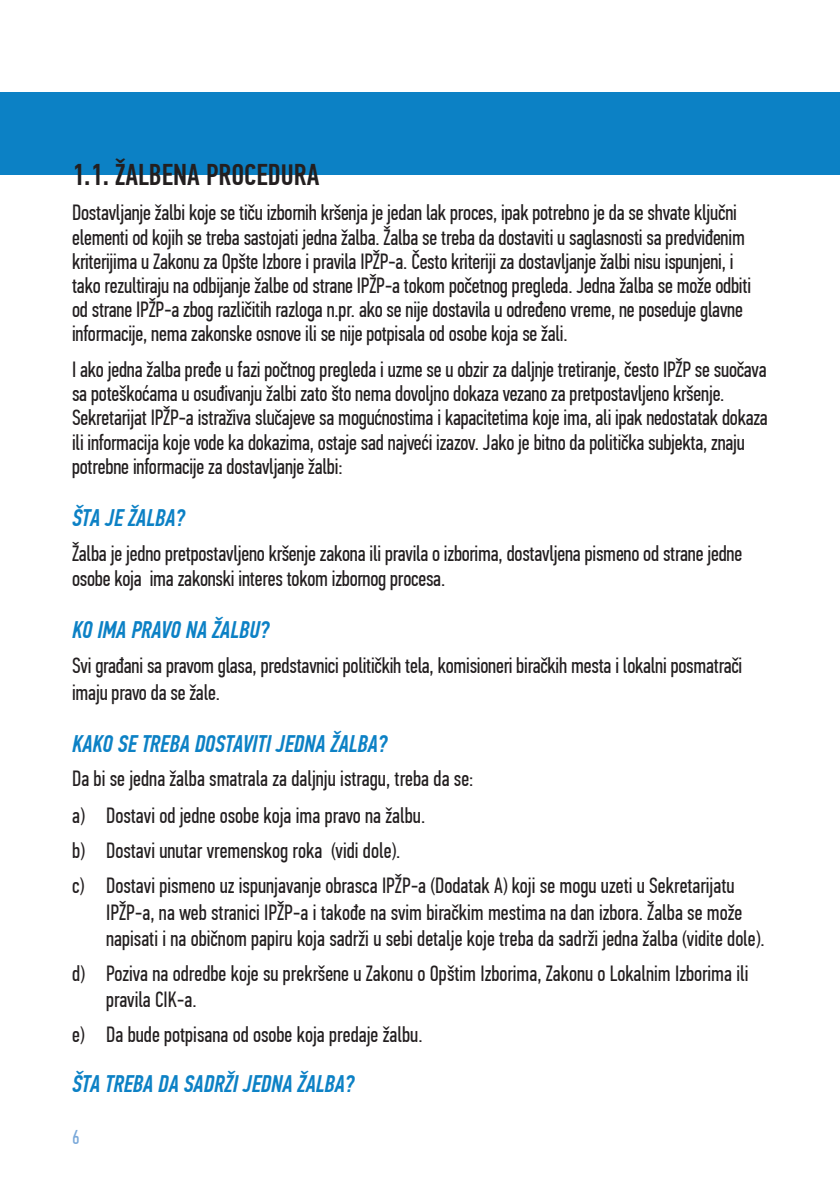
<style>
.page{position:relative;width:840px;height:1191px;background:#fff}
.page>*{position:absolute;margin:0;border:0;box-sizing:border-box;transform-origin:0 0}
.t1{font:500 30px "PF Din Text Comp Pro";color:#231f20}
.t2{font:italic 500 24px "PF Din Text Comp Pro";color:#0c81c5}
.t3{font:22px/24.2px "PF Din Text Comp Pro";letter-spacing:-.01em;color:#231f20}
.t4{font:20px "PF Din Text Comp Pro";color:#79a8d9}
</style>
<div class="page">
<div style="left:0;top:92px;width:839px;height:82px;background:#0c81c5"></div>
<h1 class="t1" style="left:72px;top:157px;width:249px">1.1. ŽALBENA PROCEDURA</h1>
<p class="t3" style="left:72px;top:201px;width:680px">Dostavljanje žalbi koje se tiču izbornih kršenja je jedan lak proces, ipak potrebno je da se shvate ključni elementi od kojih se treba sastojati jedna žalba. Žalba se treba da dostaviti u saglasnosti sa predviđenim kriterijima u Zakonu za Opšte Izbore i pravila IPŽP-a. Često kriteriji za dostavljanje žalbi nisu ispunjeni, i tako rezultiraju na odbijanje žalbe od strane IPŽP-a tokom početnog pregleda. Jedna žalba se može odbiti od strane IPŽP-a zbog različitih razloga n.pr. ako se nije dostavila u određeno vreme, ne poseduje glavne informacije, nema zakonske osnove ili se nije potpisala od osobe koja se žali.</p>
<p class="t3" style="left:72px;top:357px;width:697px">I ako jedna žalba pređe u fazi počtnog pregleda i uzme se u obzir za daljnje tretiranje, često IPŽP se suočava sa poteškoćama u osuđivanju žalbi zato što nema dovoljno dokaza vezano za pretpostavljeno kršenje.<br>Sekretarijat IPŽP-a istraživa slučajeve sa mogućnostima i kapacitetima koje ima, ali ipak nedostatak dokaza ili informacija koje vode ka dokazima, ostaje sad najveći izazov. Jako je bitno da politička subjekta, znaju potrebne informacije za dostavljanje žalbi:</p>
<p class="t2" style="left:72px;top:503px;width:114px">ŠTA JE ŽALBA?</p>
<p class="t3" style="left:72px;top:542px;width:671px">Žalba je jedno pretpostavljeno kršenje zakona ili pravila o izborima, dostavljena pismeno od strane jedne osobe koja ima zakonski interes tokom izbornog procesa.</p>
<p class="t2" style="left:72px;top:615px;width:198px">KO IMA PRAVO NA ŽALBU?</p>
<p class="t3" style="left:72px;top:653px;width:671px;line-height:26.4px">Svi građani sa pravom glasa, predstavnici političkih tela, komisioneri biračkih mesta i lokalni posmatrači imaju pravo da se žale.</p>
<p class="t2" style="left:72px;top:729px;width:316px">KAKO SE TREBA DOSTAVITI JEDNA ŽALBA?</p>
<p class="t3" style="left:72px;top:759px;width:402px;line-height:37.8px">Da bi se jedna žalba smatrala za daljnju istragu, treba da se: a) Dostavi od jedne osobe koja ima pravo na žalbu.</p>
<p class="t3" style="left:72px;top:833px;width:663px;line-height:35px">b) Dostavi unutar vremenskog roka (vidi dole).<br>c) Dostavi pismeno uz ispunjavanje obrasca IPŽP-a (Dodatak A) koji se mogu uzeti u Sekretarijatu</p>
<p class="t3" style="left:106px;top:899px;width:659px;line-height:26.4px">IPŽP-a, na web stranici IPŽP-a i takođe na svim biračkim mestima na dan izbora. Žalba se može napisati i na običnom papiru koja sadrži u sebi detalje koje treba da sadrži jedna žalba (vidite dole).</p>
<p class="t3" style="left:106px;top:960px;width:643px;line-height:26.4px;text-indent:-34px">d) Poziva na odredbe koje su prekršene u Zakonu o Opštim Izborima, Zakonu o Lokalnim Izborima ili pravila CIK-a.</p>
<p class="t3" style="left:72px;top:1023px;width:352px">e) Da bude potpisana od osobe koja predaje žalbu.</p>
<p class="t2" style="left:72px;top:1069px;width:283px">ŠTA TREBA DA SADRŽI JEDNA ŽALBA?</p>
<p class="t4" style="left:72px;top:1125px;width:9px">6</p>
</div>
